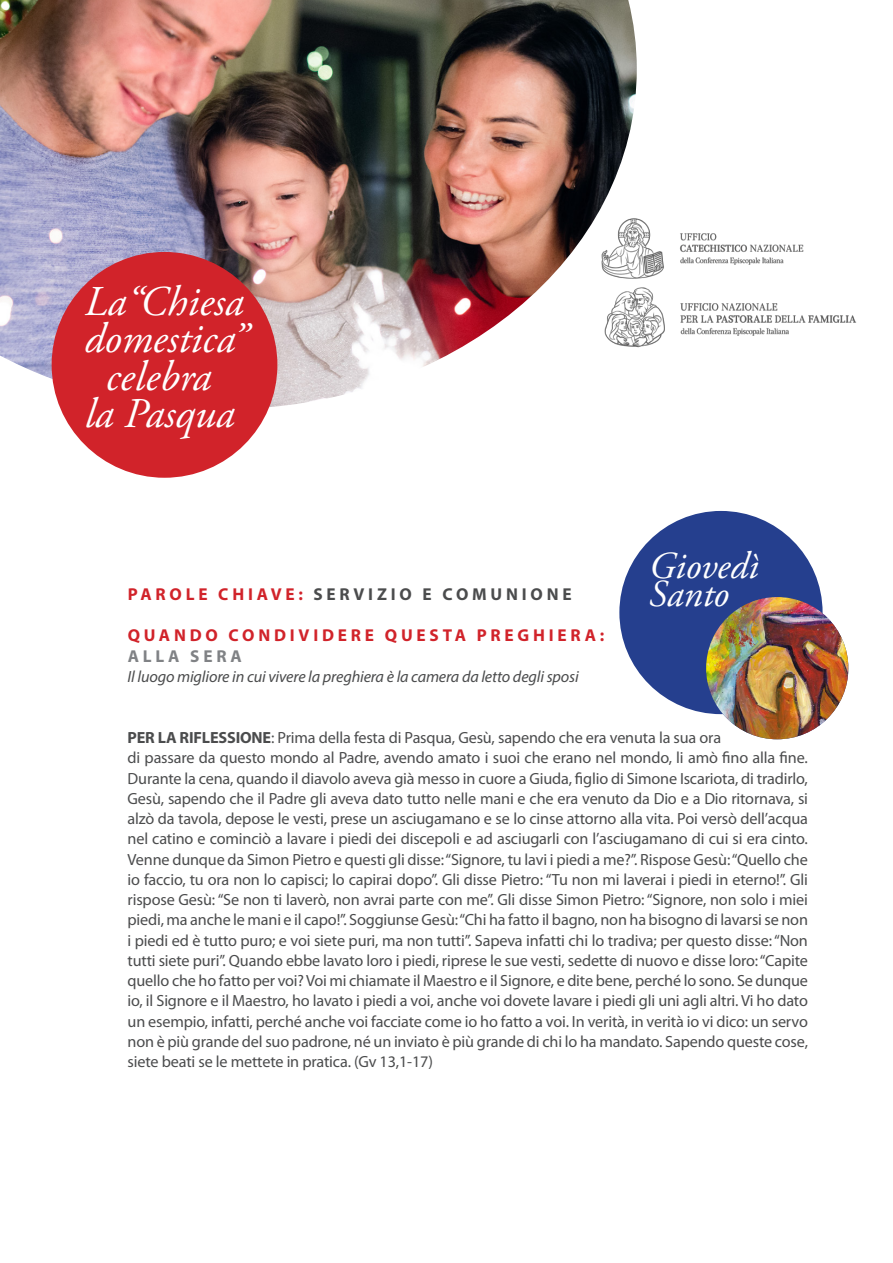
<style>
.page{position:relative;width:893px;height:1263px;background:#fff}
.page>*{position:absolute;margin:0;border:0;box-sizing:border-box;transform-origin:0 0}
.Sotto{font:italic 42.3px "Adobe Garamond Pro";color:#fff}
.Sotto-2{font:italic 38.1px/28px "Adobe Garamond Pro";color:#fff}
.Capitoletto{font:700 17.25px/21px "Myriad Pro";letter-spacing:.22em;color:#d1232a}
.Capitoletto-2{font:700 17.25px "Myriad Pro";letter-spacing:.22em;color:#4b4c4d}
.Testo_11_Migrantes{font:16.2px/20.2px "Myriad Pro";letter-spacing:-.01em;color:#4b4c4d;text-align:justify}
.Testo_11_Migrantes-2{font:italic 16.2px "Myriad Pro";letter-spacing:-.01em;color:#4b4c4d}
.s1{color:#d1232a}
.s2{color:#808285}
.s3{font-weight:700}
</style>
<div class="page">
<img style="left:637px;top:218px;width:167px;height:55px">
<img style="left:637px;top:273px;width:220px;height:75px">
<img style="left:0;top:0;width:637px;height:409px">
<div style="left:52px;top:252px;width:225px;height:226px;background:#d1232a;border-radius:50%"></div>
<div style="left:619px;top:511px;width:204px;height:203px;background:#253f8e;border-radius:50%"></div>
<img style="left:706px;top:597px;width:142px;height:142px;border-radius:71px">
<p class="Sotto" style="left:85px;top:276px;width:161px">La “Chiesa</p>
<p class="Sotto" style="left:85px;top:314px;width:165px">domestica”</p>
<p class="Sotto" style="left:106px;top:351px;width:107px">celebra</p>
<p class="Sotto" style="left:85px;top:388px;width:152px">la Pasqua</p>
<p class="Capitoletto-2" style="left:128px;top:583px;width:445px"><span class="s1">PAROLE CHIAVE:</span> SERVIZIO E COMUNIONE</p>
<p class="Capitoletto" style="left:128px;top:624px;width:478px">QUANDO CONDIVIDERE QUESTA PREGHIERA:<br><span class="s2">ALLA SERA</span></p>
<p class="Testo_11_Migrantes-2" style="left:128px;top:667px;width:453px">Il luogo migliore in cui vivere la preghiera è la camera da letto degli sposi</p>
<p class="Sotto-2" style="left:649px;top:552px;width:111px">Giovedì<br>Santo</p>
<p class="Testo_11_Migrantes" style="left:128px;top:727px;width:595px"><span class="s3">PER LA RIFLESSIONE</span>: Prima della festa di Pasqua, Gesù, sapendo che era venuta la sua ora</p>
<p class="Testo_11_Migrantes" style="left:128px;top:747px;width:682px">di passare da questo mondo al Padre, avendo amato i suoi che erano nel mondo, li amò fino alla fine.<br>Durante la cena, quando il diavolo aveva già messo in cuore a Giuda, figlio di Simone Iscariota, di tradirlo, Gesù, sapendo che il Padre gli aveva dato tutto nelle mani e che era venuto da Dio e a Dio ritornava, si alzò da tavola, depose le vesti, prese un asciugamano e se lo cinse attorno alla vita. Poi versò dell’acqua nel catino e cominciò a lavare i piedi dei discepoli e ad asciugarli con l’asciugamano di cui si era cinto.<br>Venne dunque da Simon Pietro e questi gli disse: “Signore, tu lavi i piedi a me?”. Rispose Gesù: “Quello che io faccio, tu ora non lo capisci; lo capirai dopo”. Gli disse Pietro: “Tu non mi laverai i piedi in eterno!”. Gli rispose Gesù: “Se non ti laverò, non avrai parte con me”. Gli disse Simon Pietro: “Signore, non solo i miei piedi, ma anche le mani e il capo!”. Soggiunse Gesù: “Chi ha fatto il bagno, non ha bisogno di lavarsi se non i piedi ed è tutto puro; e voi siete puri, ma non tutti”. Sapeva infatti chi lo tradiva; per questo disse: “Non tutti siete puri”. Quando ebbe lavato loro i piedi, riprese le sue vesti, sedette di nuovo e disse loro: “Capite quello che ho fatto per voi? Voi mi chiamate il Maestro e il Signore, e dite bene, perché lo sono. Se dunque io, il Signore e il Maestro, ho lavato i piedi a voi, anche voi dovete lavare i piedi gli uni agli altri. Vi ho dato un esempio, infatti, perché anche voi facciate come io ho fatto a voi. In verità, in verità io vi dico: un servo non è più grande del suo padrone, né un inviato è più grande di chi lo ha mandato. Sapendo queste cose, siete beati se le mettete in pratica. (Gv 13,1-17)</p>
</div>
